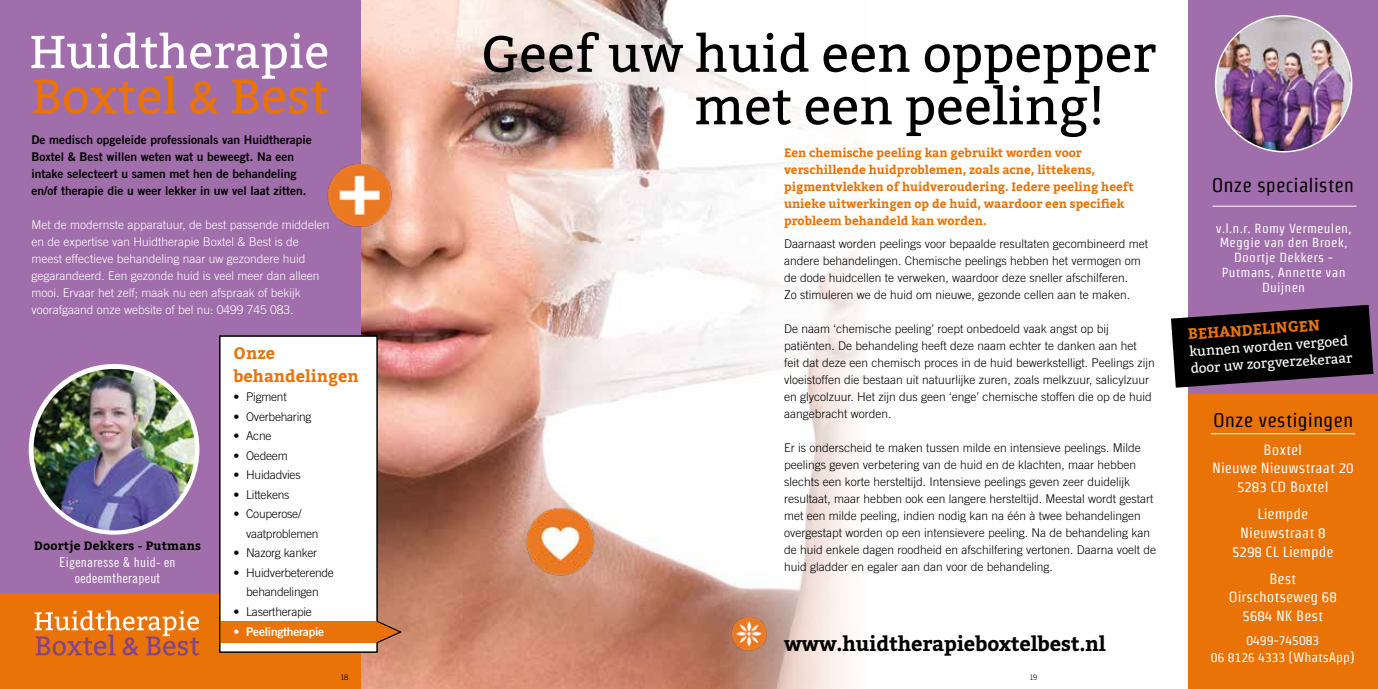
<style>
.page{position:relative;width:1378px;height:689px;background:#fff}
.page>*{position:absolute;margin:0;border:0;box-sizing:border-box;transform-origin:0 0}
.t1{font:51px/52.5px "Bitter";color:#000}
.t2{font:700 20.25px "Bitter";letter-spacing:-.01em;color:#000}
.t3{font:19.8px "Strait";color:#000}
.t4{font:700 16.5px/22.5px "Bitter";color:#e97306}
.t5{font:700 15px "Bitter";color:#e97306}
.t6{font:14.85px/18.8px "Strait";color:#fff;text-align:center}
.t7{font:13.5px/17px "Strait";color:#fff;text-align:center}
.t8{font:13.5px/17px "Bitter";color:#fff}
.t9{font:13.5px/16.5px "Trade Gothic LT Std Cn 18";letter-spacing:.02em;color:#fff;text-align:center}
.t10{font:13.2px/14.9px "Strait";letter-spacing:.02em;color:#fff;text-align:center}
.t11{font:300 12px/17px "Trade Gothic LT Std";color:#000}
.t12{font:300 12px/17px "Trade Gothic LT Std";color:#fff}
.t13{font:700 12px/17px "Bitter";color:#e97306}
.t14{font:12px/17px "Trade Gothic LT Std Bd 2";color:#000}
.t15{font:300 12px/19.5px "Trade Gothic LT Std";letter-spacing:-.02em;color:#000}
.t16{font:700 12px "Bitter";letter-spacing:.02em;color:#000}
.t17{font:12px "Trade Gothic LT Std Bd 2";letter-spacing:-.02em;color:#fff}
.t18{font:300 7.5px "Trade Gothic LT Std";color:#000}
</style>
<div class="page">
<img style="left:361px;top:0;width:500px;height:689px">
<div style="left:0;top:0;width:361px;height:689px;background:#a06eab"></div>
<div style="left:0;top:593px;width:361px;height:96px;background:#e97306"></div>
<svg style="left:29px;top:364px;width:170px;height:171px;background:#f1f0f2"></svg>
<img style="left:34px;top:369px;width:161px;height:161px;border-radius:81px">
<svg style="left:31px;top:33px;width:297px;height:81px"></svg>
<svg style="left:35px;top:610px;width:164px;height:45px"></svg>
<svg style="left:219px;top:335px;width:183px;height:318px;background:#eeded5"></svg>
<img style="left:327px;top:159px;width:68px;height:72px">
<img style="left:522px;top:503px;width:76px;height:77px">
<img style="left:730px;top:614px;width:38px;height:38px">
<div style="left:1188px;top:0;width:190px;height:689px;background:#a06eab"></div>
<hr style="left:1212px;top:206px;width:144px;height:1px;background:#fff">
<div style="left:1188px;top:394px;width:190px;height:295px;background:#e97306"></div>
<img style="left:1215px;top:16px;width:136px;height:136px;border-radius:68px">
<hr style="left:1211px;top:433px;width:144px;height:1px;background:#fff">
<svg style="left:1171px;top:305px;width:202px;height:83px"></svg>
<p class="t14" style="left:31px;top:131px;width:282px">De medisch opgeleide professionals van Huidtherapie Boxtel &amp; Best willen weten wat u beweegt. Na een intake selecteert u samen met hen de behandeling en/of therapie die u weer lekker in uw vel laat zitten.</p>
<p class="t12" style="left:31px;top:216px;width:299px">Met de modernste apparatuur, de best passende middelen en de expertise van Huidtherapie Boxtel &amp; Best is de meest effectieve behandeling naar uw gezondere huid gegarandeerd. Een gezonde huid is veel meer dan alleen mooi. Ervaar het zelf; maak nu een afspraak of bekijk voorafgaand onze website of bel nu: 0499 745 083.</p>
<p class="t16" style="left:34px;top:537px;width:169px">Doortje Dekkers - Putmans</p>
<p class="t9" style="left:60px;top:553px;width:117px">Eigenaresse &amp; huid- en oedeemtherapeut</p>
<h3 class="t4" style="left:233px;top:342px;width:127px">Onze behandelingen</h3>
<p class="t15" style="left:233px;top:387px;width:55px">• Pigment</p>
<p class="t15" style="left:233px;top:407px;width:80px">• Overbeharing</p>
<p class="t11" style="left:233px;top:427px;width:40px">• Acne</p>
<p class="t11" style="left:233px;top:447px;width:56px">• Oedeem</p>
<p class="t15" style="left:233px;top:465px;width:69px">• Huidadvies</p>
<p class="t15" style="left:233px;top:485px;width:58px">• Littekens</p>
<p class="t15" style="left:246px;top:504px;width:74px;text-indent:-13px">• Couperose/ vaatproblemen</p>
<p class="t15" style="left:233px;top:543px;width:85px">• Nazorg kanker</p>
<p class="t15" style="left:233px;top:563px;width:102px;text-align:center">• Huidverbeterende behandelingen</p>
<p class="t15" style="left:233px;top:602px;width:80px">• Lasertherapie</p>
<p class="t17" style="left:233px;top:624px;width:92px">• Peelingtherapie</p>
<h1 class="t1" style="left:694px;top:26px;width:463px;text-indent:-213px">Geef uw huid een oppepper met een peeling!</h1>
<p class="t13" style="left:784px;top:144px;width:351px">Een chemische peeling kan gebruikt worden voor verschillende huidproblemen, zoals acne, littekens, pigmentvlekken of huidveroudering. Iedere peeling heeft unieke uitwerkingen op de huid, waardoor een specifiek probleem behandeld kan worden.</p>
<p class="t11" style="left:784px;top:235px;width:366px">Daarnaast worden peelings voor bepaalde resultaten gecombineerd met andere behandelingen. Chemische peelings hebben het vermogen om de dode huidcellen te verweken, waardoor deze sneller afschilferen.<br>Zo stimuleren we de huid om nieuwe, gezonde cellen aan te maken.</p>
<p class="t11" style="left:784px;top:320px;width:372px">De naam ‘chemische peeling’ roept onbedoeld vaak angst op bij patiënten. De behandeling heeft deze naam echter te danken aan het feit dat deze een chemisch proces in de huid bewerkstelligt. Peelings zijn vloeistoffen die bestaan uit natuurlijke zuren, zoals melkzuur, salicylzuur en glycolzuur. Het zijn dus geen ‘enge’ chemische stoffen die op de huid aangebracht worden.</p>
<p class="t11" style="left:784px;top:439px;width:374px">Er is onderscheid te maken tussen milde en intensieve peelings. Milde peelings geven verbetering van de huid en de klachten, maar hebben slechts een korte hersteltijd. Intensieve peelings geven zeer duidelijk resultaat, maar hebben ook een langere hersteltijd. Meestal wordt gestart met een milde peeling, indien nodig kan na één à twee behandelingen overgestapt worden op een intensievere peeling. Na de behandeling kan de huid enkele dagen roodheid en afschilfering vertonen. Daarna voelt de huid gladder en egaler aan dan voor de behandeling.</p>
<h2 class="t2" style="left:784px;top:628px;width:323px">www.huidtherapieboxtelbest.nl</h2>
<p class="t18" style="left:340px;top:672px;width:9px">18</p>
<p class="t18" style="left:1029px;top:672px;width:9px">19</p>
<h3 class="t3" style="left:1211px;top:174px;width:144px">Onze specialisten</h3>
<p class="t10" style="left:1215px;top:220px;width:137px">v.l.n.r. Romy Vermeulen,<br>Meggie van den Broek,<br>Doortje Dekkers -<br>Putmans, Annette van<br>Duijnen</p>
<p class="t5" style="left:1187px;top:323px;width:134px;rotate:-4deg">BEHANDELINGEN</p>
<p class="t8" style="left:1189px;top:343px;width:163px;rotate:-4deg">kunnen worden vergoed door uw zorgverzekeraar</p>
<h3 class="t3" style="left:1213px;top:409px;width:142px">Onze vestigingen</h3>
<p class="t6" style="left:1212px;top:440px;width:143px">Boxtel<br>Nieuwe Nieuwstraat 20<br>5283 CD Boxtel</p>
<p class="t6" style="left:1232px;top:504px;width:103px">Liempde<br>Nieuwstraat 8<br>5298 CL Liempde</p>
<p class="t6" style="left:1229px;top:569px;width:109px">Best<br>Oirschotseweg 68<br>5684 NK Best</p>
<p class="t7" style="left:1211px;top:632px;width:145px">0499-745083<br>06 8126 4333 (WhatsApp)</p>
<p class="t6" style="left:1280px;top:483px;width:40px">Boxtel</p>
<p class="t6" style="left:1254px;top:521px;width:93px">5283 CD Boxtel</p>
<p class="t7" style="left:1265px;top:595px;width:71px">5684 NJ Best</p>
<p class="t7" style="left:1263px;top:629px;width:76px">06 8126 4333</p>
</div>
